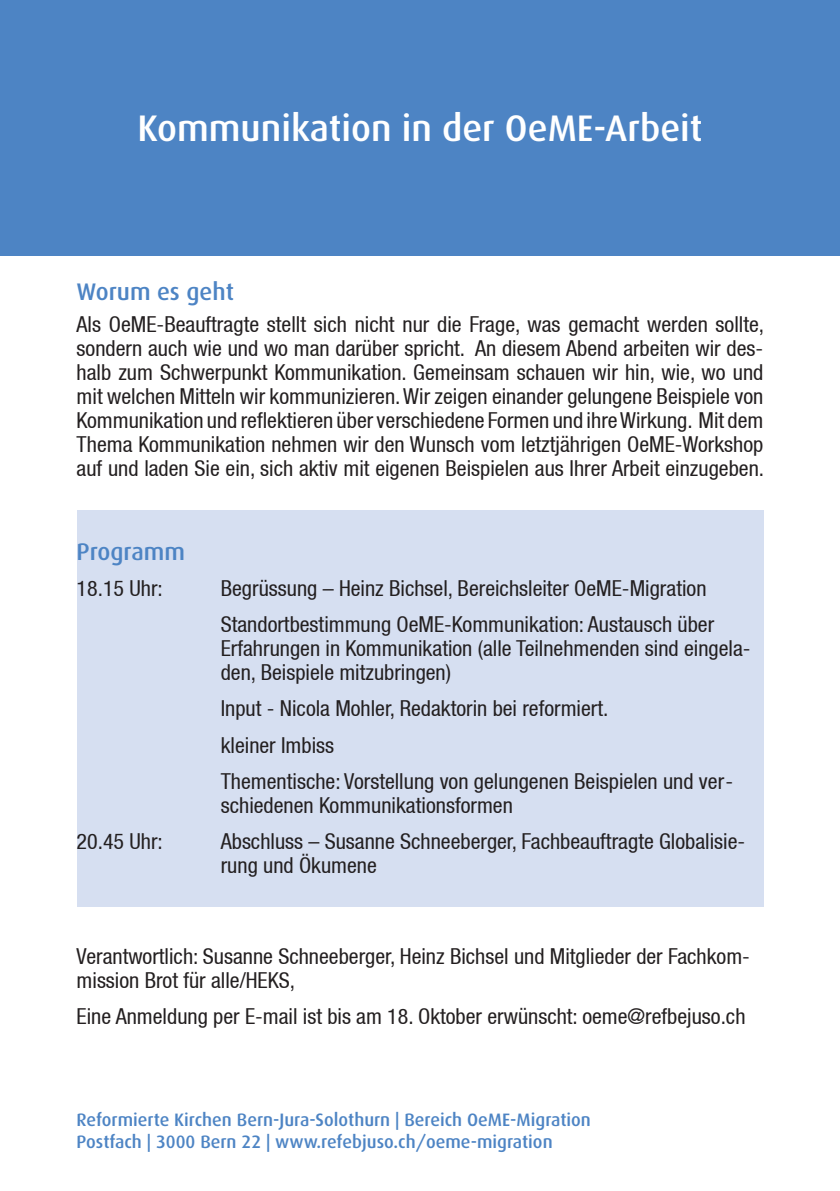
<style>
.page{position:relative;width:840px;height:1191px;background:#fff}
.page>*{position:absolute;margin:0;border:0;box-sizing:border-box;transform-origin:0 0}
.t1{font:500 37px "Dax";color:#fff}
.t2{font:500 24px "Dax";color:#4d84c4}
.t3{font:condensed 22px/24px "Helvetica 57";color:#231f20}
.t4{font:500 18px/22px "Dax";color:#4d84c4}
</style>
<div class="page">
<div style="left:0;top:0;width:839px;height:255px;background:#4d84c4"></div>
<div style="left:77px;top:510px;width:686px;height:397px;background:#d6dff1"></div>
<h1 class="t1" style="left:137px;top:107px;width:566px">Kommunikation in der OeME-Arbeit</h1>
<p class="t2" style="left:77px;top:278px;width:159px">Worum es geht</p>
<p class="t3" style="left:77px;top:312px;width:688px;text-align:justify">Als OeME-Beauftragte stellt sich nicht nur die Frage, was gemacht werden sollte, sondern auch wie und wo man darüber spricht. An diesem Abend arbeiten wir des&shy;halb zum Schwerpunkt Kommunikation. Gemeinsam schauen wir hin, wie, wo und mit welchen Mitteln wir kommunizieren. Wir zeigen einander gelungene Beispiele von Kommunikation und reflektieren über verschiedene Formen und ihre Wirkung. Mit dem Thema Kommunikation nehmen wir den Wunsch vom letztjährigen OeME-Workshop auf und laden Sie ein, sich aktiv mit eigenen Beispielen aus Ihrer Arbeit einzugeben.</p>
<p class="t2" style="left:77px;top:538px;width:110px">Programm</p>
<p class="t3" style="left:77px;top:576px;width:88px">18.15 Uhr:</p>
<p class="t3" style="left:221px;top:570px;width:494px;line-height:36px">Begrüssung – Heinz Bichsel, Bereichsleiter OeME-Migration<br>Standortbestimmung OeME-Kommunikation: Austausch über</p>
<p class="t3" style="left:221px;top:636px;width:531px">Erfahrungen in Kommunikation (alle Teilnehmenden sind eingela&shy;den, Beispiele mitzubringen)</p>
<p class="t3" style="left:221px;top:690px;width:513px;line-height:36px">Input - Nicola Mohler, Redaktorin bei reformiert.<br>kleiner Imbiss<br>Thementische: Vorstellung von gelungenen Beispielen und ver-</p>
<p class="t3" style="left:221px;top:792px;width:293px">schiedenen Kommunikationsformen</p>
<p class="t3" style="left:77px;top:828px;width:88px">20.45 Uhr:</p>
<p class="t3" style="left:221px;top:828px;width:525px">Abschluss – Susanne Schneeberger, Fachbeauftragte Globalisie&shy;rung und Ökumene</p>
<p class="t3" style="left:77px;top:944px;width:674px">Verantwortlich: Susanne Schneeberger, Heinz Bichsel und Mitglieder der Fachkom&shy;mission Brot für alle/HEKS,</p>
<p class="t3" style="left:77px;top:1004px;width:670px">Eine Anmeldung per E-mail ist bis am 18. Oktober erwünscht: oeme@refbejuso.ch</p>
<p class="t4" style="left:77px;top:1109px;width:515px">Reformierte Kirchen Bern-Jura-Solothurn | Bereich OeME-Migration<br>Postfach | 3000 Bern 22 | www.refebjuso.ch/oeme-migration</p>
</div>
